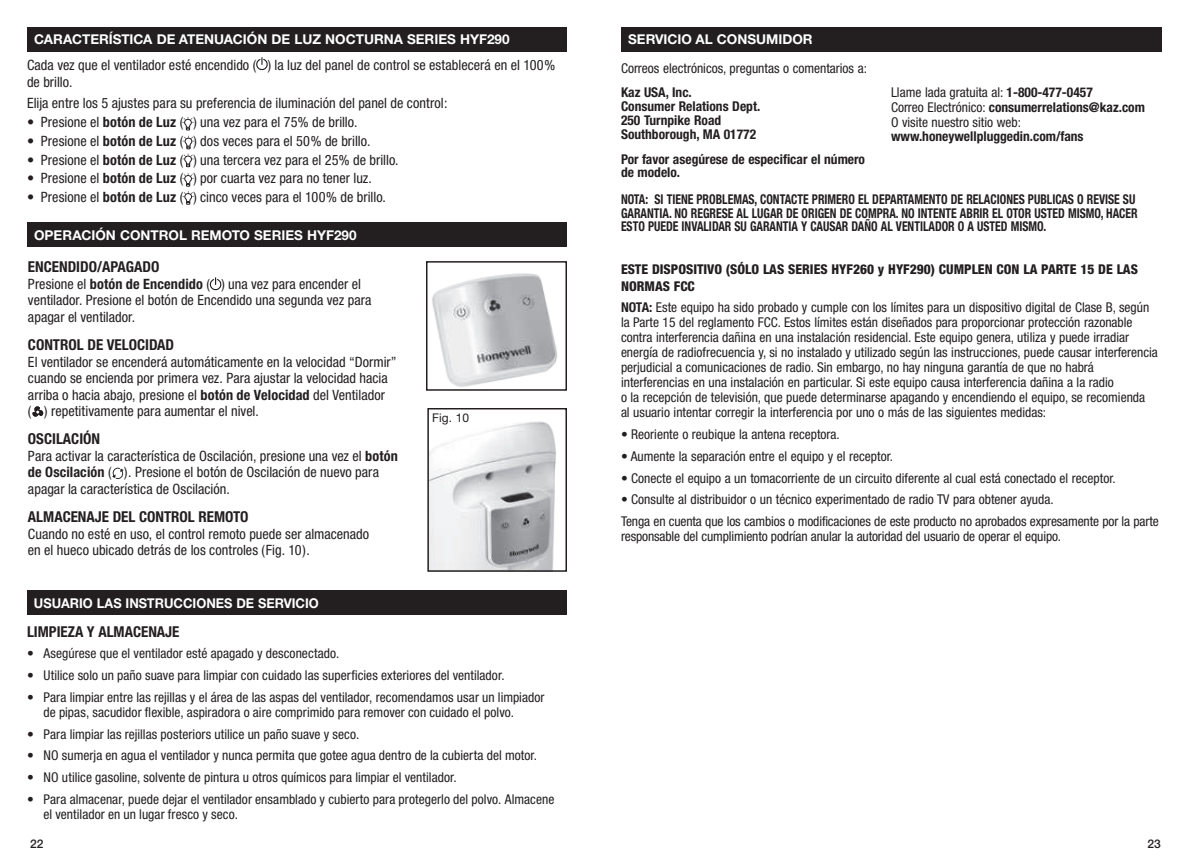
<style>
.page{position:relative;width:1188px;height:864px;background:#fff}
.page>*{position:absolute;margin:0;border:0;box-sizing:border-box;transform-origin:0 0}
.t1{font:700 condensed 15px "Helvetica Neue";color:#231f20}
.t2{font:condensed 14.25px/16.5px "Helvetica Neue";color:#231f20}
.t3{font:condensed 13.5px/15px "Helvetica Neue";color:#231f20}
.t4{font:700 condensed 13.5px/14px "Helvetica Neue";color:#231f20;scale:.87 1}
.t5{font:700 condensed 13.5px/14px "Helvetica Neue";color:#231f20}
.t6{font:700 13.5px "Helvetica Neue CE";color:#fff}
.t7{font:800 condensed 13.5px/16.2px "Helvetica Neue";color:#231f20}
.t8{font:700 13.5px "Helvetica Neue CE";color:#fff;scale:.95 1}
.t9{font:12px "Helvetica Neue";color:#231f20}
.t10{font:500 12px "Helvetica Neue";color:#231f20}
.s1{font-weight:700}
</style>
<div class="page">
<div style="left:621px;top:27px;width:540px;height:24px;background:#231f20"></div>
<div style="left:27px;top:591px;width:540px;height:24px;background:#231f20"></div>
<div style="left:27px;top:223px;width:540px;height:24px;background:#231f20"></div>
<img style="left:432px;top:273px;width:125px;height:114px">
<div style="left:426px;top:261px;width:141px;height:130px;border:2px solid #231f20"></div>
<img style="left:430px;top:421px;width:126px;height:148px">
<div style="left:427px;top:408px;width:140px;height:164px;border:2px solid #231f20"></div>
<svg style="left:256px;top:57px;width:12px;height:13px"></svg>
<div style="left:27px;top:27px;width:540px;height:24px;background:#231f20"></div>
<svg style="left:210px;top:277px;width:11px;height:13px"></svg>
<svg style="left:32px;top:406px;width:11px;height:11px"></svg>
<svg style="left:112px;top:468px;width:12px;height:11px"></svg>
<svg style="left:182px;top:117px;width:12px;height:13px"></svg>
<svg style="left:182px;top:136px;width:12px;height:31px"></svg>
<svg style="left:182px;top:173px;width:12px;height:32px"></svg>
<p class="t6" style="left:34px;top:31px;width:477px">CARACTERÍSTICA DE ATENUACIÓN DE LUZ NOCTURNA SERIES HYF290</p>
<p class="t2" style="left:27px;top:57px;width:530px">Cada vez que el ventilador esté encendido ( ) la luz del panel de control se establecerá en el 100% de brillo.</p>
<p class="t2" style="left:27px;top:95px;width:422px">Elija entre los 5 ajustes para su preferencia de iluminación del panel de control:</p>
<p class="t2" style="left:27px;top:114px;width:332px">• Presione el <span class="s1">botón de Luz</span> ( ) una vez para el 75% de brillo.</p>
<p class="t2" style="left:27px;top:132px;width:345px">• Presione el <span class="s1">botón de Luz</span> ( ) dos veces para el 50% de brillo.</p>
<p class="t2" style="left:27px;top:151px;width:373px">• Presione el <span class="s1">botón de Luz</span> ( ) una tercera vez para el 25% de brillo.</p>
<p class="t2" style="left:27px;top:170px;width:346px">• Presione el <span class="s1">botón de Luz</span> ( ) por cuarta vez para no tener luz.</p>
<p class="t2" style="left:27px;top:189px;width:360px">• Presione el <span class="s1">botón de Luz</span> ( ) cinco veces para el 100% de brillo.</p>
<p class="t6" style="left:34px;top:227px;width:324px">OPERACIÓN CONTROL REMOTO SERIES HYF290</p>
<p class="t1" style="left:28px;top:258px;width:133px">ENCENDIDO/APAGADO</p>
<p class="t2" style="left:28px;top:275px;width:345px">Presione el <span class="s1">botón de Encendido</span> ( ) una vez para encender el ventilador. Presione el botón de Encendido una segunda vez para apagar el ventilador.</p>
<p class="t1" style="left:28px;top:336px;width:148px">CONTROL DE VELOCIDAD</p>
<p class="t2" style="left:28px;top:353px;width:370px">El ventilador se encenderá automáticamente en la velocidad “Dormir” cuando se encienda por primera vez. Para ajustar la velocidad hacia arriba o hacia abajo, presione el <span class="s1">botón de Velocidad</span> del Ventilador<br>( ) repetitivamente para aumentar el nivel.</p>
<p class="t1" style="left:28px;top:430px;width:74px">OSCILACIÓN</p>
<p class="t2" style="left:28px;top:448px;width:371px">Para activar la característica de Oscilación, presione una vez el <span class="s1">botón de Oscilación</span> ( ). Presione el botón de Oscilación de nuevo para apagar la característica de Oscilación.</p>
<p class="t1" style="left:28px;top:508px;width:222px">ALMACENAJE DEL CONTROL REMOTO</p>
<p class="t2" style="left:28px;top:525px;width:343px">Cuando no esté en uso, el control remoto puede ser almacenado en el hueco ubicado detrás de los controles (Fig. 10).</p>
<p class="t9" style="left:432px;top:411px;width:38px">Fig. 10</p>
<p class="t8" style="left:34px;top:595px;width:301px">USUARIO LAS INSTRUCCIONES DE SERVICIO</p>
<p class="t1" style="left:27px;top:622px;width:154px">LIMPIEZA Y ALMACENAJE</p>
<p class="t3" style="left:27px;top:646px;width:314px">• Asegúrese que el ventilador esté apagado y desconectado.</p>
<p class="t3" style="left:27px;top:668px;width:479px">• Utilice solo un paño suave para limpiar con cuidado las superficies exteriores del ventilador.</p>
<p class="t3" style="left:43px;top:690px;width:503px;text-indent:-16px">• Para limpiar entre las rejillas y el área de las aspas del ventilador, recomendamos usar un limpiador de pipas, sacudidor flexible, aspiradora o aire comprimido para remover con cuidado el polvo.</p>
<p class="t3" style="left:27px;top:726px;width:334px">• Para limpiar las rejillas posteriors utilice un paño suave y seco.</p>
<p class="t3" style="left:27px;top:748px;width:512px">• NO sumerja en agua el ventilador y nunca permita que gotee agua dentro de la cubierta del motor.</p>
<p class="t3" style="left:27px;top:770px;width:431px">• NO utilice gasoline, solvente de pintura u otros químicos para limpiar el ventilador.</p>
<p class="t3" style="left:43px;top:792px;width:512px;text-indent:-16px">• Para almacenar, puede dejar el ventilador ensamblado y cubierto para protegerlo del polvo. Almacene el ventilador en un lugar fresco y seco.</p>
<p class="t6" style="left:628px;top:31px;width:186px">SERVICIO AL CONSUMIDOR</p>
<p class="t3" style="left:621px;top:60px;width:247px">Correos electrónicos, preguntas o comentarios a:</p>
<p class="t5" style="left:621px;top:85px;width:141px">Kaz USA, Inc.<br>Consumer Relations Dept.<br>250 Turnpike Road<br>Southborough, MA 01772</p>
<p class="t5" style="left:621px;top:152px;width:246px">Por favor asegúrese de especificar el número de modelo.</p>
<p class="t3" style="left:891px;top:84px;width:255px">Llame lada gratuita al: <span class="s1">1-800-477-0457<br></span>Correo Electrónico: <span class="s1">consumerrelations@kaz.com<br></span>O visite nuestro sitio web:</p>
<p class="t5" style="left:891px;top:129px;width:194px">www.honeywellpluggedin.com/fans</p>
<p class="t4" style="left:621px;top:192px;width:596px">NOTA: SI TIENE PROBLEMAS, CONTACTE PRIMERO EL DEPARTAMENTO DE RELACIONES PUBLICAS O REVISE SU<br>GARANTIA. NO REGRESE AL LUGAR DE ORIGEN DE COMPRA. NO INTENTE ABRIR EL OTOR USTED MISMO, HACER<br>ESTO PUEDE INVALIDAR SU GARANTIA Y CAUSAR DAÑO AL VENTILADOR O A USTED MISMO.</p>
<p class="t7" style="left:621px;top:261px;width:518px">ESTE DISPOSITIVO (SÓLO LAS SERIES HYF260 y HYF290) CUMPLEN CON LA PARTE 15 DE LAS<br>NORMAS FCC</p>
<p class="t3" style="left:621px;top:300px;width:538px"><span class="s1">NOTA:</span> Este equipo ha sido probado y cumple con los límites para un dispositivo digital de Clase B, según la Parte 15 del reglamento FCC. Estos límites están diseñados para proporcionar protección razonable contra interferencia dañina en una instalación residencial. Este equipo genera, utiliza y puede irradiar energía de radiofrecuencia y, si no instalado y utilizado según las instrucciones, puede causar interferencia perjudicial a comunicaciones de radio. Sin embargo, no hay ninguna garantía de que no habrá interferencias en una instalación en particular. Si este equipo causa interferencia dañina a la radio<br>o la recepción de televisión, que puede determinarse apagando y encendiendo el equipo, se recomienda<br>al usuario intentar corregir la interferencia por uno o más de las siguientes medidas:</p>
<p class="t3" style="left:621px;top:427px;width:220px">• Reoriente o reubique la antena receptora.</p>
<p class="t3" style="left:621px;top:449px;width:273px">• Aumente la separación entre el equipo y el receptor.</p>
<p class="t3" style="left:621px;top:470px;width:496px">• Conecte el equipo a un tomacorriente de un circuito diferente al cual está conectado el receptor.</p>
<p class="t3" style="left:621px;top:489px;width:539px;line-height:21.8px">• Consulte al distribuidor o un técnico experimentado de radio TV para obtener ayuda.<br>Tenga en cuenta que los cambios o modificaciones de este producto no aprobados expresamente por la parte</p>
<p class="t3" style="left:621px;top:529px;width:442px">responsable del cumplimiento podrían anular la autoridad del usuario de operar el equipo.</p>
<p class="t10" style="left:30px;top:836px;width:15px">22</p>
<p class="t10" style="left:1148px;top:836px;width:15px">23</p>
</div>
